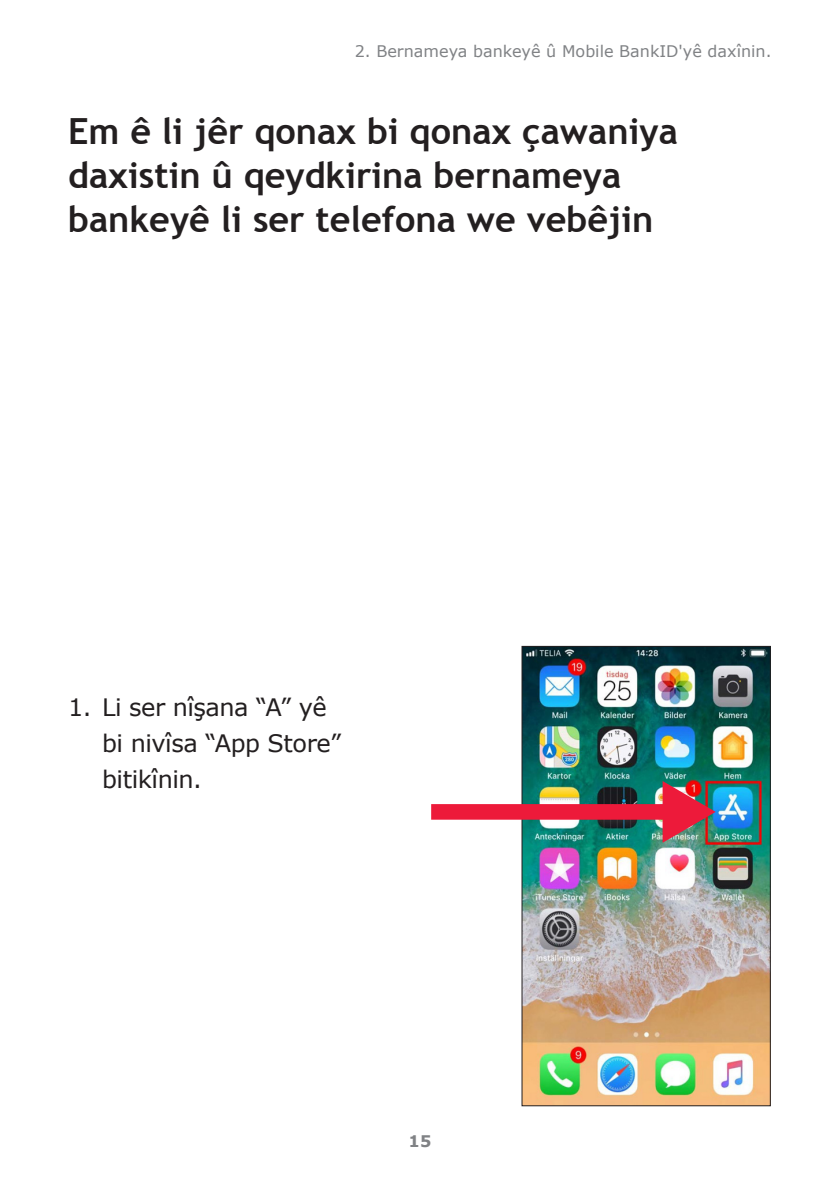
<style>
.page{position:relative;width:840px;height:1191px;background:#fff}
.page>*{position:absolute;margin:0;border:0;box-sizing:border-box;transform-origin:0 0}
.t1{font:700 36px/44px "Trebuchet MS";color:#231f20}
.t2{font:24px/36px "Verdana";letter-spacing:-.02em;color:#231f20}
.t3{font:16px "Verdana";color:#808285}
.t4{font:700 16px "Verdana";color:#808285}
</style>
<div class="page">
<img style="left:523px;top:648px;width:245px;height:456px">
<div style="left:521px;top:646px;width:249px;height:460px;border:1px solid #231f20"></div>
<img style="left:431px;top:778px;width:287px;height:67px">
<p class="t3" style="left:354px;top:40px;width:418px">2. Bernameya bankeyê û Mobile BankID'yê daxînin.</p>
<p class="t1" style="left:68px;top:109px;width:611px">Em ê li jêr qonax bi qonax çawaniya daxistin û qeydkirina bernameya bankeyê li ser telefona we vebêjin</p>
<p class="t2" style="left:102px;top:689px;width:240px;text-indent:-34px">1. Li ser nîşana “A” yê bi nivîsa “App Store” bitikînin.</p>
<p class="t4" style="left:408px;top:1129px;width:24px">15</p>
</div>
